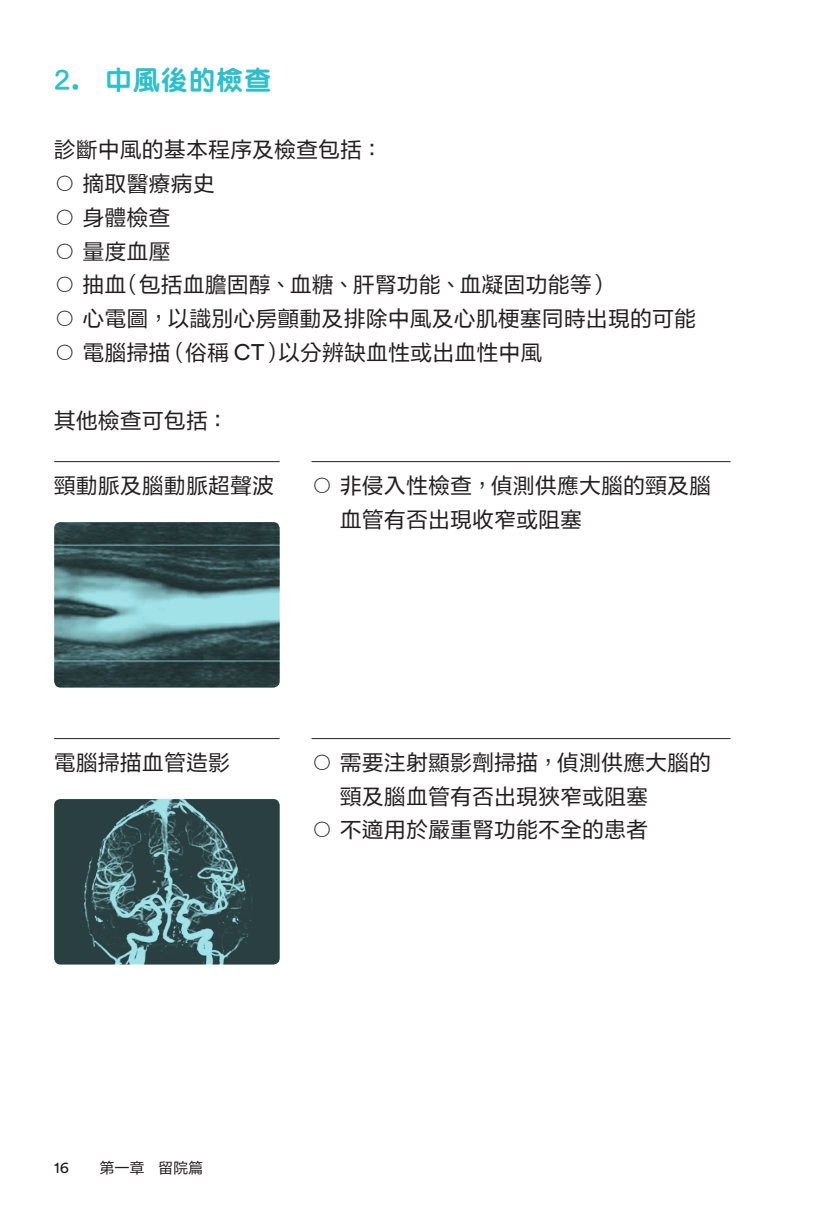
<style>
.page{position:relative;width:820px;height:1207px;background:#fff}
.page>*{position:absolute;margin:0;border:0;box-sizing:border-box;transform-origin:0 0}
.t1{font:800 27px "M Yuen HK";letter-spacing:.03em;color:#2cbfcc}
.t2{font:21.38px/33.8px "FZLTHB B51 0";letter-spacing:.03em;color:#231f20}
.t3{font:15.75px "Circular Std";color:#231f20}
.t4{font:14.62px "FZLTHB B51 0";letter-spacing:.03em;color:#231f20}
.s1{font-family:"Circular Std";font-size:22.5px}
</style>
<div class="page">
<hr style="left:54px;top:738px;width:225px;height:1px;background:#231f20">
<hr style="left:311px;top:738px;width:419px;height:1px;background:#231f20">
<hr style="left:54px;top:461px;width:225px;height:1px;background:#231f20">
<hr style="left:311px;top:461px;width:419px;height:1px;background:#231f20">
<svg style="left:54px;top:522px;width:225px;height:165px;background:#486a6d"></svg>
<img style="left:54px;top:799px;width:225px;height:165px">
<p class="t1" style="left:54px;top:66px;width:219px">2. 中風後的檢查</p>
<p class="t2" style="left:54px;top:133px;width:330px">診斷中風的基本程序及檢查包括：</p>
<p class="t2" style="left:54px;top:167px;width:162px">○ 摘取醫療病史</p>
<p class="t2" style="left:54px;top:201px;width:118px">○ 身體檢查</p>
<p class="t2" style="left:54px;top:235px;width:118px">○ 量度血壓</p>
<p class="t2" style="left:54px;top:268px;width:558px">○ 抽血（包括血膽固醇、血糖、肝腎功能、血凝固功能等）</p>
<p class="t2" style="left:54px;top:302px;width:643px">○ 心電圖，以識別心房顫動及排除中風及心肌梗塞同時出現的可能</p>
<p class="t2" style="left:54px;top:336px;width:489px">○ 電腦掃描（俗稱 <span class="s1">CT</span>）以分辨缺血性或出血性中風</p>
<p class="t2" style="left:54px;top:403px;width:176px">其他檢查可包括：</p>
<p class="t2" style="left:54px;top:469px;width:221px">頸動脈及腦動脈超聲波</p>
<p class="t2" style="left:340px;top:469px;width:372px;text-indent:-29px">○ 非侵入性檢查，偵測供應大腦的頸及腦血管有否出現收窄或阻塞</p>
<p class="t2" style="left:54px;top:745px;width:177px">電腦掃描血管造影</p>
<p class="t2" style="left:340px;top:745px;width:372px;text-indent:-29px">○ 需要注射顯影劑掃描，偵測供應大腦的頸及腦血管有否出現狹窄或阻塞</p>
<p class="t2" style="left:311px;top:813px;width:338px">○ 不適用於嚴重腎功能不全的患者</p>
<p class="t3" style="left:54px;top:1157px;width:16px">16</p>
<p class="t4" style="left:100px;top:1158px;width:105px">第一章 留院篇</p>
</div>
